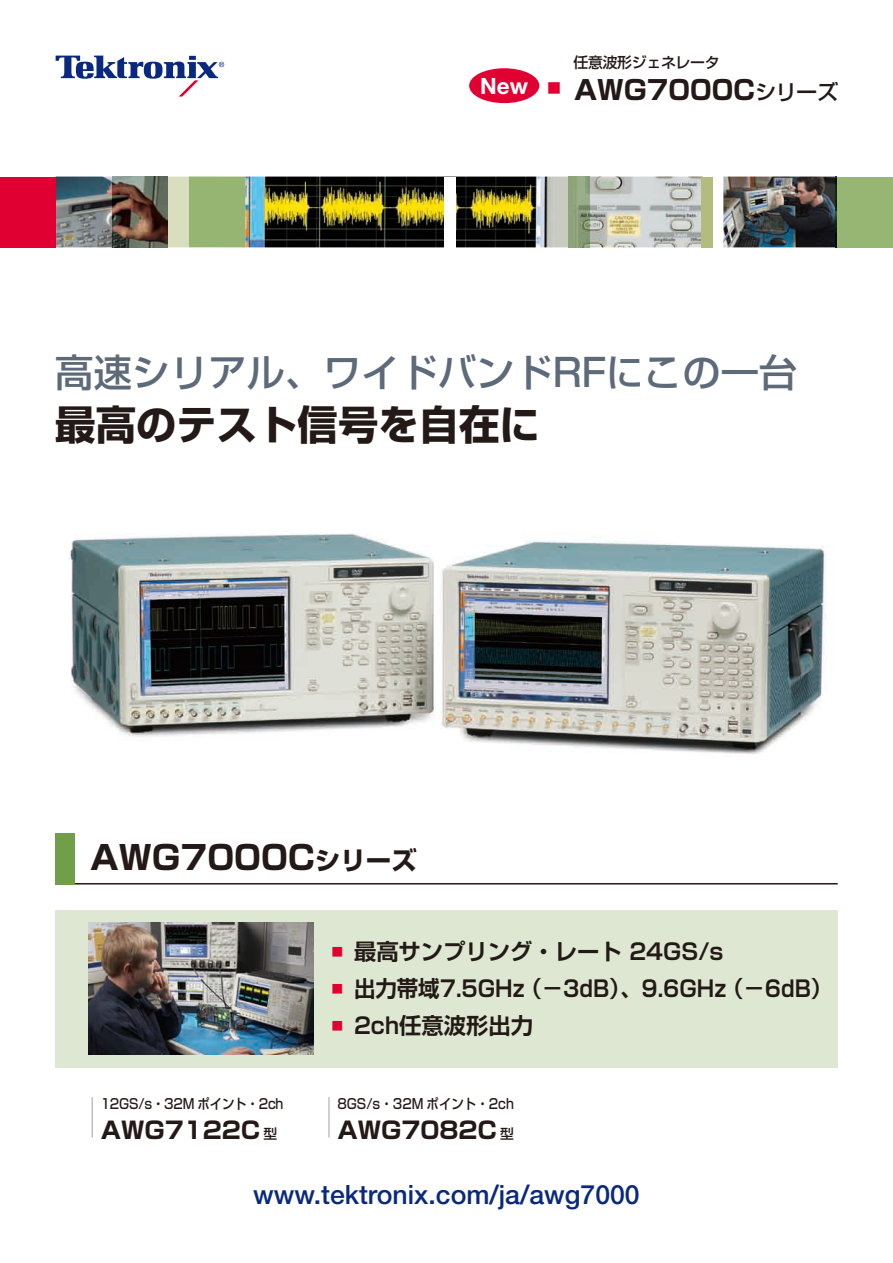
<style>
.page{position:relative;width:893px;height:1263px;background:#fff}
.page>*{position:absolute;margin:0;border:0;box-sizing:border-box;transform-origin:0 0}
.t1{font:700 40.35px "Shin Go Pro";color:#231916}
.t2{font:500 38.25px "Shin Go Pro";color:#5d6a79}
.t3{font:700 33px "Shin Go Pro";color:#231916}
.t4{font:500 26.55px "Helvetica Neue";color:#09297f}
.t5{font:700 26.55px "Shin Go Pro";color:#231916}
.t6{font:700 23.4px "Shin Go Pro";color:#231916}
.t7{font:700 22.5px "Helvetica Neue";color:#fff}
.t8{font:700 22.35px "Shin Go Pro De";color:#231916;scale:.96 1}
.t9{font:700 22.35px "Shin Go Pro De";color:#231916}
.t10{font:500 14.85px "Shin Go Pro";letter-spacing:-.02em;color:#231916}
.t11{font:500 13.8px "Shin Go Pro";letter-spacing:-.015em;color:#231916;scale:.9 1}
.s1{font-weight:500;font-size:21.3px}
.s2{font-size:25.5px}
.s3{font-weight:500;font-size:13.8px}
</style>
<div class="page">
<img style="left:56px;top:177px;width:56px;height:70px">
<div style="left:0;top:177px;width:55px;height:70px;background:#e10032"></div>
<img style="left:245px;top:177px;width:457px;height:70px">
<div style="left:702px;top:177px;width:11px;height:70px;background:#b3bb7e"></div>
<img style="left:568px;top:177px;width:22px;height:70px">
<img style="left:723px;top:177px;width:113px;height:70px">
<div style="left:836px;top:177px;width:57px;height:70px;background:#97b673"></div>
<svg style="left:168px;top:177px;width:21px;height:70px"></svg>
<img style="left:112px;top:177px;width:56px;height:70px">
<div style="left:189px;top:176px;width:56px;height:71px;background:#96b573"></div>
<div style="left:444px;top:177px;width:12px;height:70px;background:#fff"></div>
<svg style="left:56px;top:56px;width:168px;height:41px"></svg>
<img style="left:68px;top:533px;width:759px;height:222px">
<hr style="left:329px;top:1097px;width:1px;height:40px;background:#a0a0a1">
<hr style="left:92px;top:1097px;width:1px;height:40px;background:#a0a0a1">
<div style="left:55px;top:910px;width:783px;height:157px;background:#dde7d2"></div>
<hr style="left:55px;top:883px;width:783px;height:1px;background:#231916">
<div style="left:55px;top:833px;width:19px;height:51px;background:#719e49"></div>
<img style="left:89px;top:923px;width:225px;height:131px">
<div style="left:469px;top:68px;width:70px;height:35px;background:#e10032;border-radius:50%"></div>
<h3 class="t7" style="left:480px;top:72px;width:49px">New</h3>
<p class="t10" style="left:573px;top:51px;width:148px">任意波形ジェネレータ</p>
<h3 class="t5" style="left:547px;top:69px;width:293px"><sup>■　</sup>AWG7000C<span class="s1">シリーズ</span></h3>
<h2 class="t2" style="left:55px;top:341px;width:743px">高速シリアル、ワイドバンドRFにこの一台</h2>
<h1 class="t1" style="left:55px;top:392px;width:486px">最高のテスト信号を自在に</h1>
<h3 class="t3" style="left:90px;top:831px;width:354px">AWG7000C<span class="s2">シリーズ　</span></h3>
<p class="t11" style="left:101px;top:1093px;width:205px">12GS/s・32M ポイント・2ch</p>
<h3 class="t6" style="left:101px;top:1111px;width:178px">AWG7122C <span class="s3">型</span></h3>
<h3 class="t9" style="left:332px;top:933px;width:393px"><sup>■</sup> 最高サンプリング・レート 24GS/s</h3>
<h3 class="t8" style="left:332px;top:970px;width:523px"><sup>■</sup> 出力帯域7.5GHz（−3dB）、9.6GHz（−6dB）</h3>
<h3 class="t9" style="left:332px;top:1007px;width:203px"><sup>■</sup> 2ch任意波形出力</h3>
<p class="t11" style="left:337px;top:1093px;width:198px">8GS/s・32M ポイント・2ch</p>
<h3 class="t6" style="left:337px;top:1111px;width:178px">AWG7082C <span class="s3">型</span></h3>
<h3 class="t4" style="left:253px;top:1178px;width:388px">www.tektronix.com/ja/awg7000</h3>
</div>
